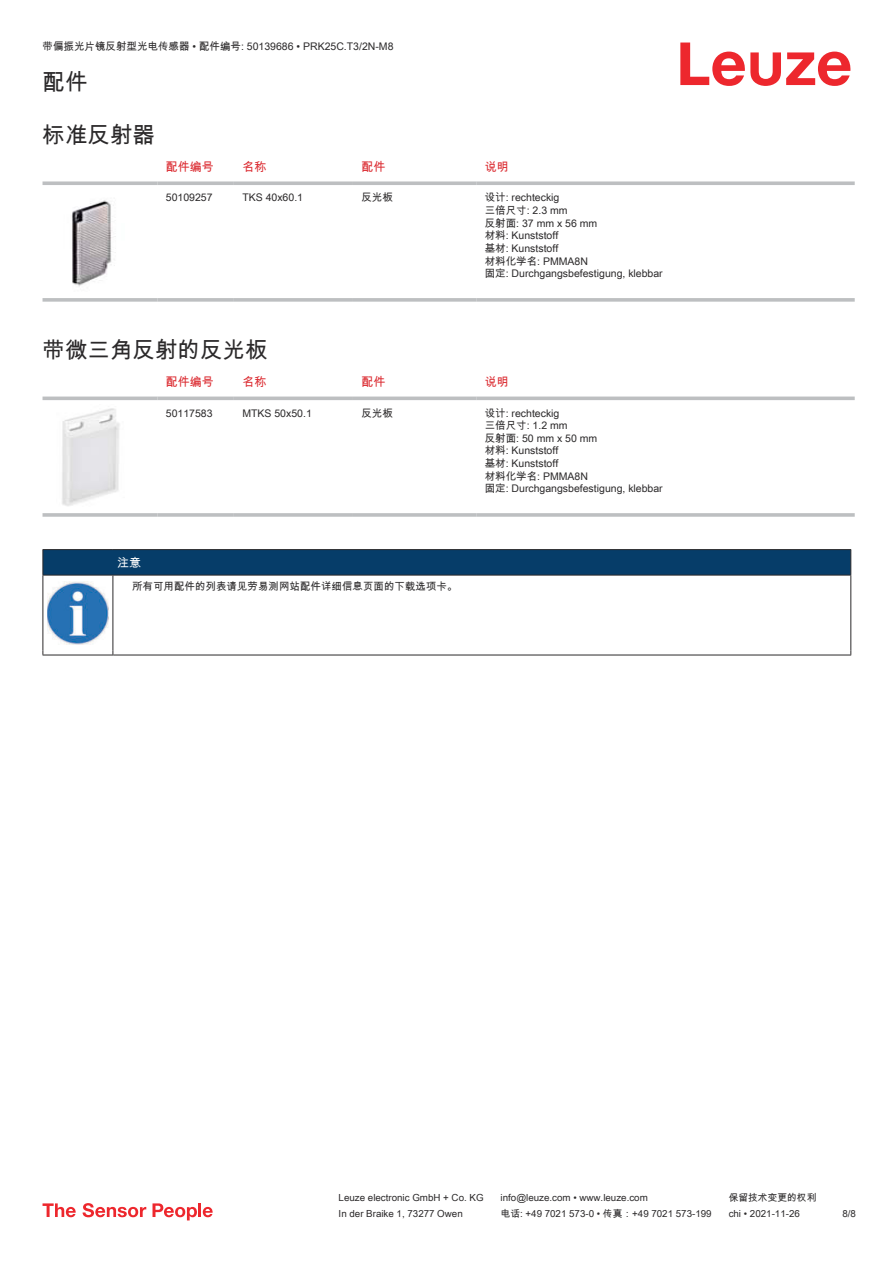
<style>
.page{position:relative;width:893px;height:1263px;background:#fff}
.page>*{position:absolute;margin:0;border:0;box-sizing:border-box;transform-origin:0 0}
.t1{font:22.5px "Arial Unicode MS";color:#2b292a}
.t2{font:12px "Arial Unicode MS";color:#db2a30}
.t3{font:12px "Arial Unicode MS";color:#fff}
.t4{font:10.5px/12.6px "Arial Unicode MS";color:#2b292a}
.t5{font:9.75px "Arial Unicode MS";color:#2b292a}
</style>
<div class="page">
<svg style="left:680px;top:43px;width:170px;height:43px"></svg>
<svg style="left:43px;top:181px;width:114px;height:4px"></svg>
<svg style="left:157px;top:181px;width:77px;height:4px"></svg>
<svg style="left:234px;top:181px;width:119px;height:4px"></svg>
<svg style="left:353px;top:181px;width:123px;height:4px"></svg>
<svg style="left:476px;top:181px;width:379px;height:4px;background:#c4c6c8"></svg>
<svg style="left:43px;top:298px;width:114px;height:4px"></svg>
<svg style="left:157px;top:298px;width:77px;height:4px"></svg>
<svg style="left:234px;top:298px;width:119px;height:4px"></svg>
<svg style="left:353px;top:298px;width:123px;height:4px"></svg>
<svg style="left:476px;top:298px;width:379px;height:4px;background:#c3c5c7"></svg>
<img style="left:72px;top:200px;width:44px;height:87px">
<svg style="left:43px;top:396px;width:812px;height:1px"></svg>
<hr style="left:43px;top:397px;width:114px;height:3px;background:#bdbfc1">
<hr style="left:157px;top:397px;width:77px;height:3px;background:#bdbfc1">
<hr style="left:234px;top:397px;width:119px;height:3px;background:#bdbfc1">
<hr style="left:353px;top:397px;width:123px;height:3px;background:#bdbfc1">
<hr style="left:476px;top:397px;width:379px;height:3px;background:#bdbfc1">
<hr style="left:43px;top:513px;width:114px;height:4px;background:#bdbfc1">
<hr style="left:157px;top:513px;width:77px;height:4px;background:#c7c9ca">
<hr style="left:234px;top:513px;width:119px;height:4px;background:#bdbfc1">
<hr style="left:353px;top:513px;width:123px;height:4px;background:#bdbfc1">
<hr style="left:476px;top:513px;width:379px;height:4px;background:#c7c9ca">
<img style="left:62px;top:408px;width:58px;height:98px">
<svg style="left:44px;top:576px;width:806px;height:79px"></svg>
<hr style="left:43px;top:549px;width:70px;height:1px;background:#2b292a">
<hr style="left:43px;top:575px;width:70px;height:1px;background:#2b292a">
<hr style="left:113px;top:549px;width:738px;height:1px;background:#2b292a">
<div style="left:43px;top:550px;width:808px;height:25px;background:#063d69"></div>
<hr style="left:113px;top:575px;width:738px;height:1px;background:#2b292a">
<hr style="left:43px;top:575px;width:1px;height:75px;background:#2b292a">
<hr style="left:113px;top:575px;width:1px;height:75px;background:#2b292a">
<hr style="left:850px;top:575px;width:1px;height:75px;background:#2b292a">
<hr style="left:43px;top:655px;width:70px;height:1px;background:#2b292a">
<hr style="left:113px;top:655px;width:738px;height:1px;background:#2b292a">
<img style="left:47px;top:581px;width:61px;height:63px">
<div style="left:115px;top:576px;width:734px;height:20px;background:#fff"></div>
<svg style="left:43px;top:1203px;width:33px;height:14px"></svg>
<svg style="left:83px;top:1203px;width:63px;height:14px"></svg>
<svg style="left:153px;top:1203px;width:44px;height:17px"></svg>
<hr style="left:198px;top:1203px;width:3px;height:14px;background:#ed272d">
<svg style="left:203px;top:1207px;width:10px;height:10px"></svg>
<p class="t4" style="left:43px;top:40px;width:353px">带偏振光片镜反射型光电传感器 • 配件编号: 50139686 • PRK25C.T3/2N-M8</p>
<h1 class="t1" style="left:43px;top:66px;width:46px">配件</h1>
<h1 class="t1" style="left:43px;top:119px;width:114px">标准反射器</h1>
<p class="t2" style="left:166px;top:158px;width:49px">配件编号</p>
<p class="t2" style="left:242px;top:158px;width:25px">名称</p>
<p class="t2" style="left:361px;top:158px;width:25px">配件</p>
<p class="t2" style="left:485px;top:158px;width:25px">说明</p>
<p class="t4" style="left:166px;top:191px;width:48px">50109257</p>
<p class="t4" style="left:242px;top:191px;width:62px">TKS 40x60.1</p>
<p class="t4" style="left:361px;top:191px;width:33px">反光板</p>
<p class="t4" style="left:485px;top:191px;width:179px">设计: rechteckig<br>三倍尺寸: 2.3 mm<br>反射面: 37 mm x 56 mm<br>材料: Kunststoff<br>基材: Kunststoff<br>材料化学名: PMMA8N<br>固定: Durchgangsbefestigung, klebbar</p>
<h1 class="t1" style="left:43px;top:334px;width:227px">带微三角反射的反光板</h1>
<p class="t2" style="left:166px;top:373px;width:49px">配件编号</p>
<p class="t2" style="left:242px;top:373px;width:25px">名称</p>
<p class="t2" style="left:361px;top:373px;width:25px">配件</p>
<p class="t2" style="left:485px;top:373px;width:25px">说明</p>
<p class="t4" style="left:166px;top:406px;width:48px">50117583</p>
<p class="t4" style="left:242px;top:406px;width:71px">MTKS 50x50.1</p>
<p class="t4" style="left:361px;top:406px;width:33px">反光板</p>
<p class="t4" style="left:485px;top:406px;width:179px">设计: rechteckig<br>三倍尺寸: 1.2 mm<br>反射面: 50 mm x 50 mm<br>材料: Kunststoff<br>基材: Kunststoff<br>材料化学名: PMMA8N<br>固定: Durchgangsbefestigung, klebbar</p>
<p class="t3" style="left:117px;top:554px;width:25px">注意</p>
<p class="t4" style="left:132px;top:580px;width:327px">所有可用配件的列表请见劳易测网站配件详细信息页面的下载选项卡。</p>
<p class="t5" style="left:339px;top:1191px;width:146px">Leuze electronic GmbH + Co. KG</p>
<p class="t5" style="left:501px;top:1191px;width:149px">info@leuze.com • www.leuze.com</p>
<p class="t5" style="left:729px;top:1191px;width:89px">保留技术变更的权利</p>
<p class="t5" style="left:339px;top:1206px;width:126px">In der Braike 1, 73277 Owen</p>
<p class="t5" style="left:501px;top:1206px;width:212px">电话: +49 7021 573-0 • 传真：+49 7021 573-199</p>
<p class="t5" style="left:729px;top:1206px;width:73px">chi • 2021-11-26</p>
<p class="t5" style="left:842px;top:1206px;width:15px">8 /8</p>
</div>
